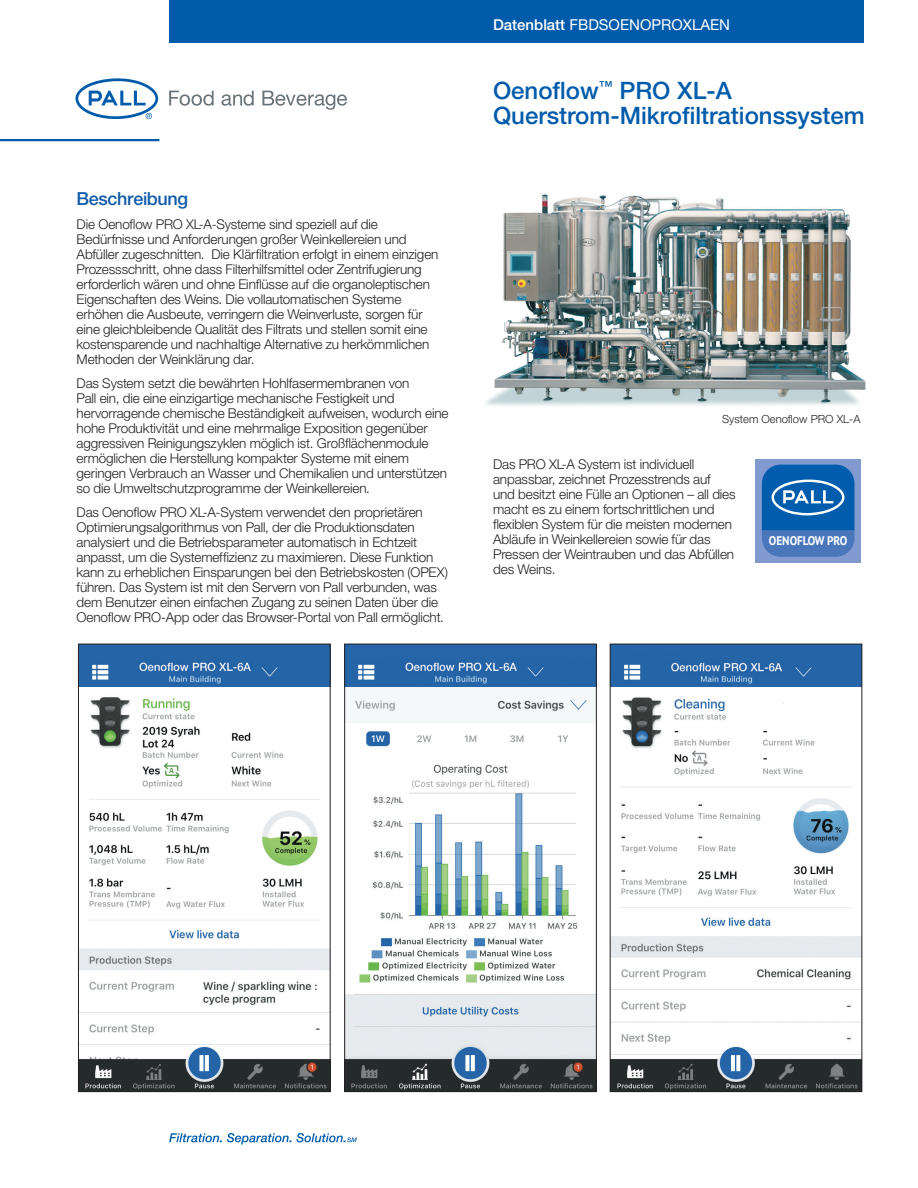
<style>
.page{position:relative;width:918px;height:1188px;background:#fff}
.page>*{position:absolute;margin:0;border:0;box-sizing:border-box;transform-origin:0 0}
.t1{font:500 24px/25.5px "Helvetica Neue LT Std";color:#015bab}
.subheader-blue{font:500 18px "Helvetica Neue LT Std";letter-spacing:-.02em;color:#135cab}
.t2{font:15px "Helvetica Neue LT Std";color:#fff}
.body{font:300 13.5px/15px "Helvetica Neue LT Std";letter-spacing:-.01em;color:#231f20}
.body-2{font:700 12.45px "PT Sans";color:#fff;scale:.9 1}
.body-3{font:300 11.25px "Helvetica Neue LT Std";color:#231f20}
.s1{font-weight:500}
</style>
<div class="page">
<svg style="left:169px;top:91px;width:45px;height:15px"></svg>
<svg style="left:221px;top:91px;width:33px;height:15px"></svg>
<svg style="left:262px;top:91px;width:85px;height:19px"></svg>
<svg style="left:75px;top:78px;width:83px;height:41px"></svg>
<hr style="left:0;top:139px;width:159px;height:2px;background:#015bab">
<svg style="left:169px;top:1133px;width:188px;height:12px"></svg>
<img style="left:346px;top:646px;width:249px;height:444px">
<div style="left:344px;top:644px;width:253px;height:448px;border:1px solid #231f20"></div>
<img style="left:612px;top:646px;width:248px;height:444px">
<div style="left:610px;top:644px;width:252px;height:448px;border:1px solid #231f20"></div>
<img style="left:80px;top:646px;width:249px;height:444px">
<div style="left:78px;top:644px;width:253px;height:448px;border:1px solid #231f20"></div>
<img style="left:486px;top:194px;width:380px;height:212px">
<div style="left:169px;top:0;width:695px;height:43px;background:#015bab"></div>
<div style="left:756px;top:459px;width:105px;height:104px;background:#829acf"></div>
<svg style="left:762px;top:465px;width:93px;height:92px;background:#2d72b8"></svg>
<p class="subheader-blue" style="left:77px;top:188px;width:113px">Beschreibung</p>
<p class="body" style="left:77px;top:217px;width:363px">Die Oenoflow PRO XL-A-Systeme sind speziell auf die Bedürfnisse und Anforderungen großer Weinkellereien und Abfüller zugeschnitten. Die Klärfiltration erfolgt in einem einzigen Prozessschritt, ohne dass Filterhilfsmittel oder Zentrifugierung erforderlich wären und ohne Einflüsse auf die organoleptischen Eigenschaften des Weins. Die vollautomatischen Systeme erhöhen die Ausbeute, verringern die Weinverluste, sorgen für eine gleichbleibende Qualität des Filtrats und stellen somit eine kostensparende und nachhaltige Alternative zu herkömmlichen Methoden der Weinklärung dar.</p>
<p class="body" style="left:77px;top:376px;width:373px">Das System setzt die bewährten Hohlfasermembranen von<br>Pall ein, die eine einzigartige mechanische Festigkeit und hervorragende chemische Beständigkeit aufweisen, wodurch eine hohe Produktivität und eine mehrmalige Exposition gegenüber aggressiven Reinigungszyklen möglich ist. Großflächenmodule ermöglichen die Herstellung kompakter Systeme mit einem geringen Verbrauch an Wasser und Chemikalien und unterstützen so die Umweltschutzprogramme der Weinkellereien.</p>
<p class="body" style="left:77px;top:505px;width:373px">Das Oenoflow PRO XL-A-System verwendet den proprietären Optimierungsalgorithmus von Pall, der die Produktionsdaten analysiert und die Betriebsparameter automatisch in Echtzeit anpasst, um die Systemeffizienz zu maximieren. Diese Funktion kann zu erheblichen Einsparungen bei den Betriebskosten (OPEX) führen. Das System ist mit den Servern von Pall verbunden, was dem Benutzer einen einfachen Zugang zu seinen Daten über die Oenoflow PRO-App oder das Browser-Portal von Pall ermöglicht.</p>
<p class="t2" style="left:493px;top:16px;width:238px"><span class="s1">Datenblatt</span> FBDSOENOPROXLAEN</p>
<p class="t1" style="left:493px;top:77px;width:373px">Oenoflow<sup>™</sup> PRO XL-A<br>Querstrom-Mikrofiltrationssystem</p>
<p class="body-3" style="left:722px;top:412px;width:140px">System Oenoflow PRO XL-A</p>
<p class="body" style="left:493px;top:456px;width:244px">Das PRO XL-A System ist individuell anpassbar, zeichnet Prozesstrends auf und besitzt eine Fülle an Optionen – all dies macht es zu einem fortschrittlichen und flexiblen System für die meisten modernen Abläufe in Weinkellereien sowie für das Pressen der Weintrauben und das Abfüllen des Weins.</p>
<p class="body-2" style="left:769px;top:533px;width:89px">OENOFLOW PRO</p>
</div>
